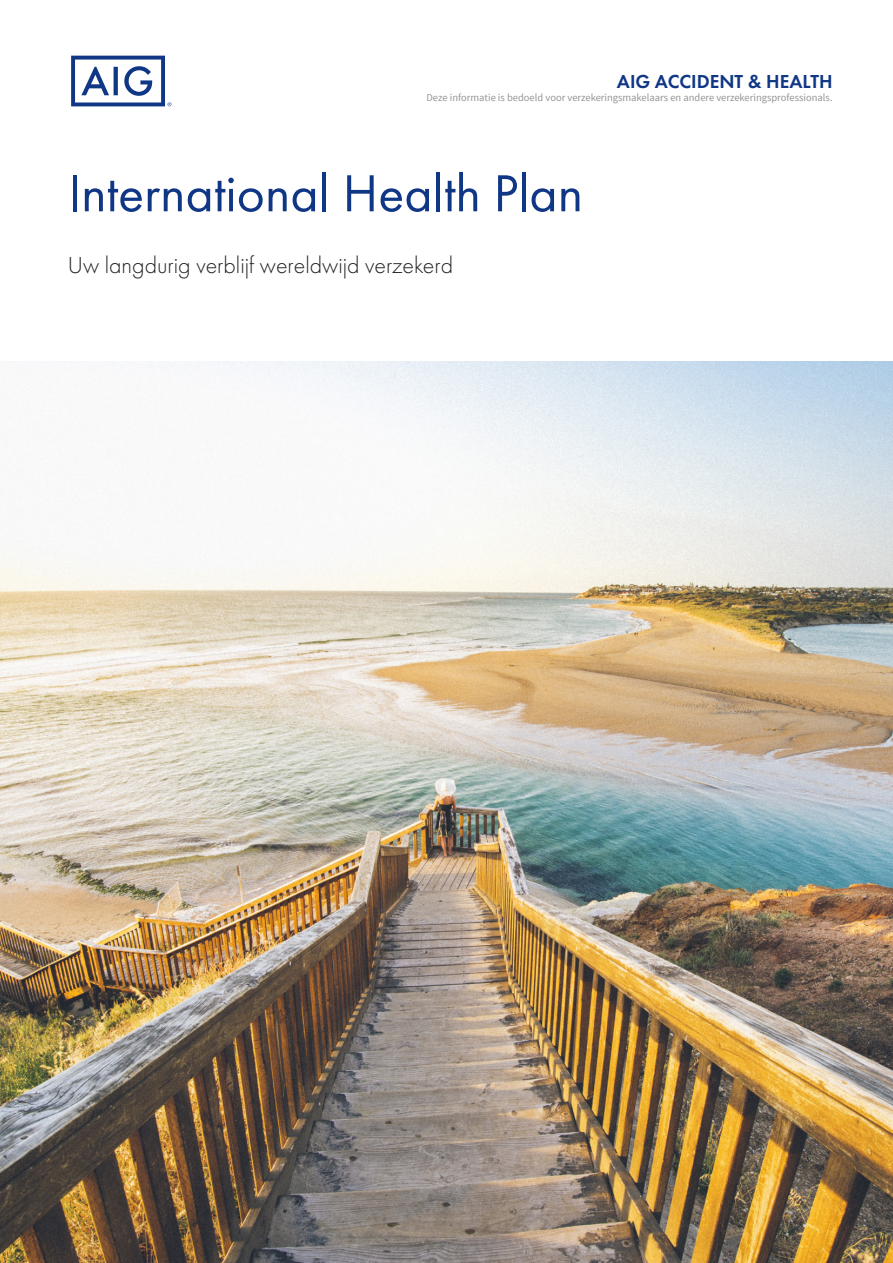
<style>
.page{position:relative;width:893px;height:1263px;background:#fff}
.page>*{position:absolute;margin:0;border:0;box-sizing:border-box;transform-origin:0 0}
.t1{font:54px "Futura PT";color:#103785}
.t2{font:300 24px "Futura PT";color:#231f20}
.t3{font:600 19.5px "Futura PT";color:#103785}
.t4{font:10.5px "Source Sans Pro";color:#939598}
</style>
<div class="page">
<svg style="left:71px;top:56px;width:100px;height:50px"></svg>
<img style="left:0;top:361px;width:893px;height:902px">
<p class="t3" style="left:617px;top:70px;width:217px">AIG ACCIDENT &amp; HEALTH</p>
<p class="t4" style="left:426px;top:91px;width:408px">Deze informatie is bedoeld voor verzekeringsmakelaars en andere verzekeringsprofessionals.</p>
<p class="t1" style="left:68px;top:161px;width:517px">International Health Plan</p>
<p class="t2" style="left:68px;top:251px;width:387px">Uw langdurig verblijf wereldwijd verzekerd</p>
</div>
